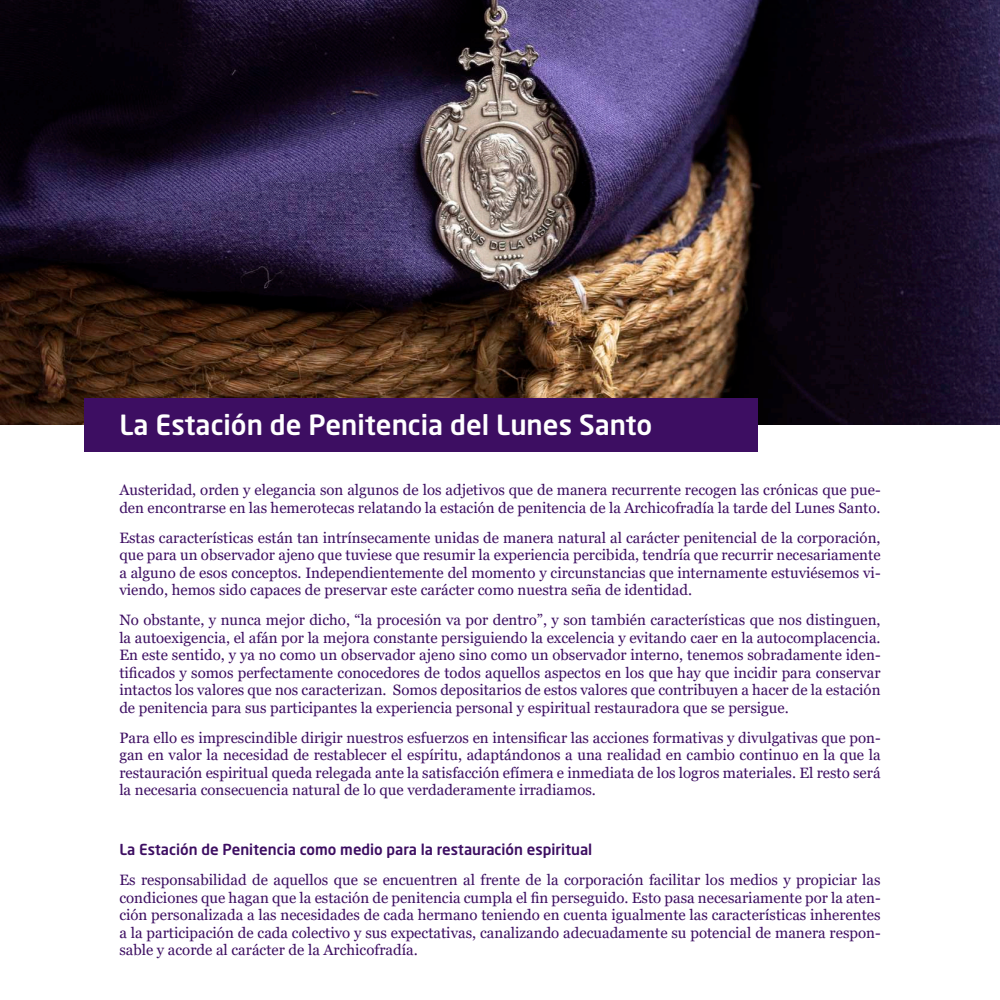
<style>
.page{position:relative;width:1000px;height:1000px;background:#fff}
.page>*{position:absolute;margin:0;border:0;box-sizing:border-box;transform-origin:0 0}
.t1{font:500 27.5px "Neo Sans Std";color:#fff}
.t2{font:15px/17.5px "Georgia";color:#3d0e62;text-align:justify}
.t3{font:500 15px "Neo Sans Std";color:#3d0e62}
</style>
<div class="page">
<img style="left:0;top:0;width:1000px;height:425px">
<div style="left:84px;top:398px;width:674px;height:53px;background:#3d0e62"></div>
<h1 class="t1" style="left:119px;top:408px;width:534px">La Estación de Penitencia del Lunes Santo</h1>
<p class="t2" style="left:119px;top:481px;width:763px">Austeridad, orden y elegancia son algunos de los adjetivos que de manera recurrente recogen las crónicas que pue&shy;den encontrarse en las hemerotecas relatando la estación de penitencia de la Archicofradía la tarde del Lunes Santo.</p>
<p class="t2" style="left:119px;top:529px;width:763px">Estas características están tan intrínsecamente unidas de manera natural al carácter penitencial de la corporación, que para un observador ajeno que tuviese que resumir la experiencia percibida, tendría que recurrir necesariamente a alguno de esos conceptos. Independientemente del momento y circunstancias que internamente estuviésemos vi&shy;viendo, hemos sido capaces de preservar este carácter como nuestra seña de identidad.</p>
<p class="t2" style="left:119px;top:611px;width:763px">No obstante, y nunca mejor dicho, “la procesión va por dentro”, y son también características que nos distinguen, la autoexigencia, el afán por la mejora constante persiguiendo la excelencia y evitando caer en la autocomplacencia.<br>En este sentido, y ya no como un observador ajeno sino como un observador interno, tenemos sobradamente iden&shy;tificados y somos perfectamente conocedores de todos aquellos aspectos en los que hay que incidir para conservar intactos los valores que nos caracterizan. Somos depositarios de estos valores que contribuyen a hacer de la estación de penitencia para sus participantes la experiencia personal y espiritual restauradora que se persigue.</p>
<p class="t2" style="left:119px;top:729px;width:763px">Para ello es imprescindible dirigir nuestros esfuerzos en intensificar las acciones formativas y divulgativas que pon&shy;gan en valor la necesidad de restablecer el espíritu, adaptándonos a una realidad en cambio continuo en la que la restauración espiritual queda relegada ante la satisfacción efímera e inmediata de los logros materiales. El resto será la necesaria consecuencia natural de lo que verdaderamente irradiamos.</p>
<p class="t3" style="left:119px;top:840px;width:475px">La Estación de Penitencia como medio para la restauración espiritual</p>
<p class="t2" style="left:119px;top:871px;width:763px">Es responsabilidad de aquellos que se encuentren al frente de la corporación facilitar los medios y propiciar las condiciones que hagan que la estación de penitencia cumpla el fin perseguido. Esto pasa necesariamente por la aten&shy;ción personalizada a las necesidades de cada hermano teniendo en cuenta igualmente las características inherentes a la participación de cada colectivo y sus expectativas, canalizando adecuadamente su potencial de manera respon&shy;sable y acorde al carácter de la Archicofradía.</p>
</div>
